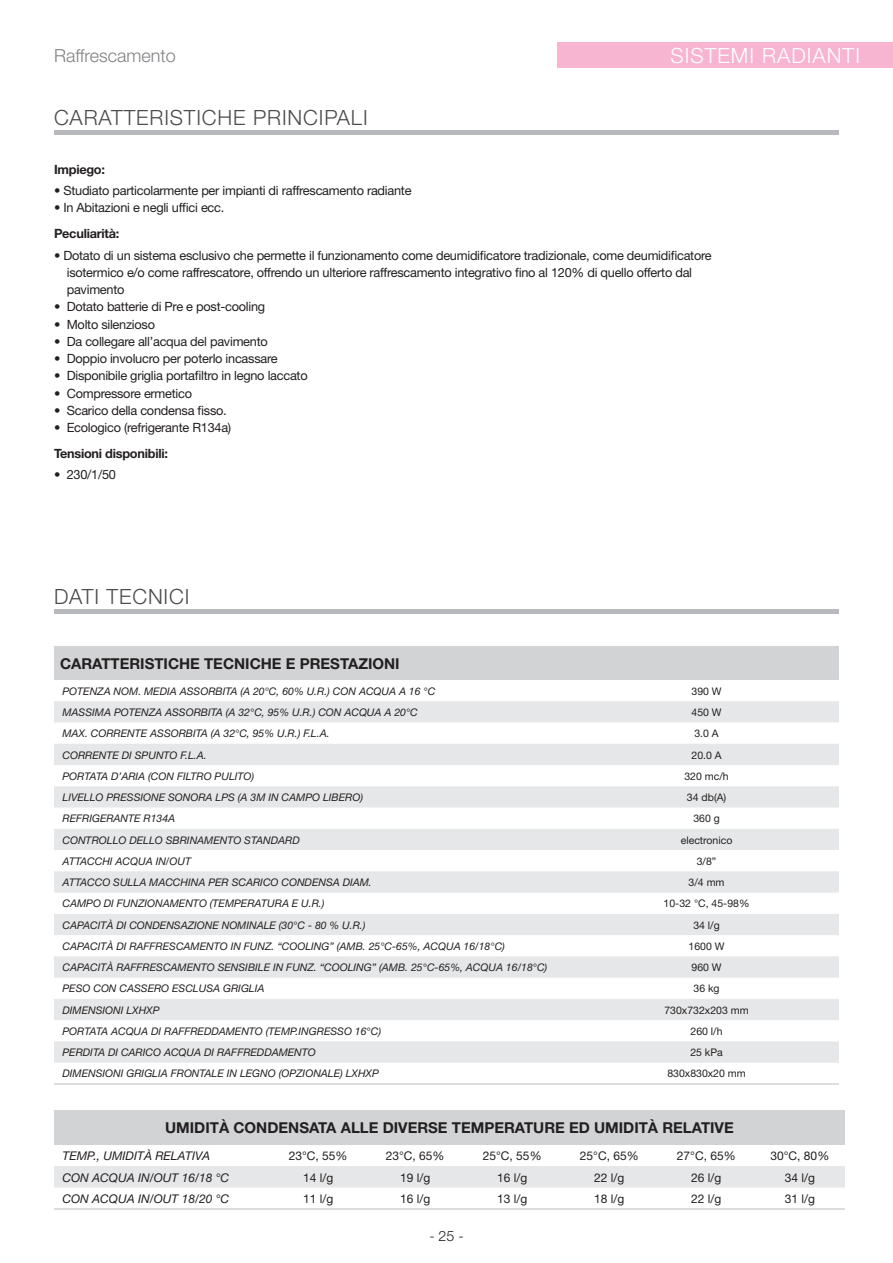
<style>
.page{position:relative;width:893px;height:1263px;background:#fff}
.page>*{position:absolute;margin:0;border:0;box-sizing:border-box;transform-origin:0 0}
.t1{font:300 21px "Helvetica Neue";letter-spacing:.04em;color:#4c4c4e}
.t2{font:300 21px "Helvetica Neue";letter-spacing:.05em;color:#fff}
.t3{font:300 18px "Helvetica Neue";color:#808285}
.t4{font:700 15px "Helvetica Neue";color:#231f20}
.t5{font:300 14.25px "Helvetica Neue";color:#231f20}
.t6{font:12.75px/17.2px "Helvetica Neue";letter-spacing:-.02em;color:#231f20}
.t7{font:700 12.75px "Helvetica Neue";letter-spacing:-.02em;color:#231f20}
.t8{font:12px "Helvetica Neue";color:#231f20}
.t9{font:italic 12px "Helvetica Neue";color:#231f20}
.t10{font:italic 10.5px "Helvetica Neue";color:#231f20}
.t11{font:10.5px "Helvetica Neue";color:#231f20}
</style>
<div class="page">
<div style="left:557px;top:43px;width:336px;height:25px;background:#f7b5d2"></div>
<hr style="left:54px;top:131px;width:785px;height:4px;background:#b7b9bc">
<hr style="left:54px;top:610px;width:785px;height:4px;background:#b7b9bc">
<div style="left:54px;top:646px;width:785px;height:34px;background:#d1d3d4"></div>
<svg style="left:54px;top:701px;width:785px;height:362px;fill:#e6e7e8"></svg>
<hr style="left:54px;top:1083px;width:785px;height:2px;background:#d1d3d4">
<div style="left:54px;top:1110px;width:791px;height:34px;background:#d1d3d4"></div>
<div style="left:54px;top:1166px;width:791px;height:21px;background:#e6e7e8"></div>
<hr style="left:54px;top:1208px;width:791px;height:2px;background:#d1d3d4">
<h2 class="t3" style="left:54px;top:49px;width:123px">Raffrescamento</h2>
<h1 class="t1" style="left:54px;top:110px;width:315px">CARATTERISTICHE PRINCIPALI</h1>
<h1 class="t2" style="left:670px;top:48px;width:191px">SISTEMI RADIANTI</h1>
<p class="t7" style="left:54px;top:165px;width:53px">Impiego:</p>
<p class="t6" style="left:54px;top:183px;width:359px">• Studiato particolarmente per impianti di raffrescamento radiante</p>
<p class="t6" style="left:54px;top:201px;width:172px">• In Abitazioni e negli uffici ecc.</p>
<p class="t7" style="left:54px;top:229px;width:67px">Peculiarità:</p>
<p class="t6" style="left:67px;top:248px;width:646px;text-indent:-13px">• Dotato di un sistema esclusivo che permette il funzionamento come deumidificatore tradizionale, come deumidificatore isotermico e/o come raffrescatore, offrendo un ulteriore raffrescamento integrativo fino al 120% di quello offerto dal pavimento</p>
<p class="t6" style="left:54px;top:300px;width:213px">• Dotato batterie di Pre e post-cooling</p>
<p class="t6" style="left:54px;top:317px;width:102px">• Molto silenzioso</p>
<p class="t6" style="left:54px;top:334px;width:215px">• Da collegare all’acqua del pavimento</p>
<p class="t6" style="left:54px;top:351px;width:225px">• Doppio involucro per poterlo incassare</p>
<p class="t6" style="left:54px;top:369px;width:255px">• Disponibile griglia portafiltro in legno laccato</p>
<p class="t6" style="left:54px;top:386px;width:140px">• Compressore ermetico</p>
<p class="t6" style="left:54px;top:403px;width:174px">• Scarico della condensa fisso.</p>
<p class="t6" style="left:54px;top:420px;width:179px">• Ecologico (refrigerante R134a)</p>
<p class="t7" style="left:54px;top:449px;width:116px">Tensioni disponibili:</p>
<p class="t6" style="left:54px;top:468px;width:63px">• 230/1/50</p>
<h1 class="t1" style="left:54px;top:589px;width:137px">DATI TECNICI</h1>
<h3 class="t4" style="left:60px;top:658px;width:341px">CARATTERISTICHE TECNICHE E PRESTAZIONI</h3>
<p class="t10" style="left:63px;top:687px;width:374px">POTENZA NOM. MEDIA ASSORBITA (A 20°C, 60% U.R.) CON ACQUA A 16 °C</p>
<p class="t11" style="left:691px;top:687px;width:32px">390 W</p>
<p class="t10" style="left:63px;top:708px;width:357px">MASSIMA POTENZA ASSORBITA (A 32°C, 95% U.R.) CON ACQUA A 20°C</p>
<p class="t11" style="left:691px;top:708px;width:32px">450 W</p>
<p class="t10" style="left:63px;top:730px;width:269px">MAX. CORRENTE ASSORBITA (A 32°C, 95% U.R.) F.L.A.</p>
<p class="t11" style="left:694px;top:730px;width:26px">3.0 A</p>
<p class="t10" style="left:63px;top:751px;width:146px">CORRENTE DI SPUNTO F.L.A.</p>
<p class="t11" style="left:691px;top:751px;width:32px">20.0 A</p>
<p class="t10" style="left:63px;top:772px;width:193px">PORTATA D’ARIA (CON FILTRO PULITO)</p>
<p class="t11" style="left:684px;top:772px;width:46px">320 mc/h</p>
<p class="t10" style="left:63px;top:793px;width:302px">LIVELLO PRESSIONE SONORA LPS (A 3M IN CAMPO LIBERO)</p>
<p class="t11" style="left:687px;top:793px;width:41px">34 db(A)</p>
<p class="t10" style="left:63px;top:815px;width:114px">REFRIGERANTE R134A</p>
<p class="t11" style="left:693px;top:815px;width:28px">360 g</p>
<p class="t10" style="left:63px;top:836px;width:239px">CONTROLLO DELLO SBRINAMENTO STANDARD</p>
<p class="t11" style="left:681px;top:836px;width:53px">electronico</p>
<p class="t10" style="left:63px;top:857px;width:130px">ATTACCHI ACQUA IN/OUT</p>
<p class="t11" style="left:697px;top:857px;width:21px">3/8”</p>
<p class="t10" style="left:63px;top:878px;width:311px">ATTACCO SULLA MACCHINA PER SCARICO CONDENSA DIAM.</p>
<p class="t11" style="left:689px;top:878px;width:38px">3/4 mm</p>
<p class="t10" style="left:63px;top:900px;width:264px">CAMPO DI FUNZIONAMENTO (TEMPERATURA E U.R.)</p>
<p class="t11" style="left:664px;top:900px;width:87px">10-32 °C, 45-98%</p>
<p class="t10" style="left:63px;top:921px;width:305px">CAPACITÀ DI CONDENSAZIONE NOMINALE (30°C - 80 % U.R.)</p>
<p class="t11" style="left:693px;top:921px;width:28px">34 l/g</p>
<p class="t10" style="left:63px;top:942px;width:444px">CAPACITÀ DI RAFFRESCAMENTO IN FUNZ. “COOLING” (AMB. 25°C-65%, ACQUA 16/18°C)</p>
<p class="t11" style="left:689px;top:942px;width:37px">1600 W</p>
<p class="t10" style="left:63px;top:964px;width:486px">CAPACITÀ RAFFRESCAMENTO SENSIBILE IN FUNZ. “COOLING” (AMB. 25°C-65%, ACQUA 16/18°C)</p>
<p class="t11" style="left:691px;top:964px;width:32px">960 W</p>
<p class="t10" style="left:63px;top:985px;width:204px">PESO CON CASSERO ESCLUSA GRIGLIA</p>
<p class="t11" style="left:694px;top:985px;width:28px">36 kg</p>
<p class="t10" style="left:63px;top:1006px;width:99px">DIMENSIONI LXHXP</p>
<p class="t11" style="left:664px;top:1006px;width:86px">730x732x203 mm</p>
<p class="t10" style="left:63px;top:1027px;width:320px">PORTATA ACQUA DI RAFFREDDAMENTO (TEMP.INGRESSO 16°C)</p>
<p class="t11" style="left:690px;top:1027px;width:34px">260 l/h</p>
<p class="t10" style="left:63px;top:1049px;width:255px">PERDITA DI CARICO ACQUA DI RAFFREDDAMENTO</p>
<p class="t11" style="left:690px;top:1049px;width:34px">25 kPa</p>
<p class="t10" style="left:63px;top:1070px;width:318px">DIMENSIONI GRIGLIA FRONTALE IN LEGNO (OPZIONALE) LXHXP</p>
<p class="t11" style="left:667px;top:1070px;width:80px">830x830x20 mm</p>
<h3 class="t4" style="left:165px;top:1123px;width:570px">UMIDITÀ CONDENSATA ALLE DIVERSE TEMPERATURE ED UMIDITÀ RELATIVE</h3>
<p class="t9" style="left:63px;top:1151px;width:149px">TEMP., UMIDITÀ RELATIVA</p>
<p class="t8" style="left:289px;top:1151px;width:60px">23°C, 55%</p>
<p class="t8" style="left:386px;top:1151px;width:60px">23°C, 65%</p>
<p class="t8" style="left:483px;top:1151px;width:60px">25°C, 55%</p>
<p class="t8" style="left:580px;top:1151px;width:60px">25°C, 65%</p>
<p class="t8" style="left:677px;top:1151px;width:60px">27°C, 65%</p>
<p class="t8" style="left:770px;top:1151px;width:60px">30°C, 80%</p>
<p class="t9" style="left:63px;top:1173px;width:168px">CON ACQUA IN/OUT 16/18 °C</p>
<p class="t8" style="left:303px;top:1173px;width:32px">14 l/g</p>
<p class="t8" style="left:400px;top:1173px;width:32px">19 l/g</p>
<p class="t8" style="left:497px;top:1173px;width:32px">16 l/g</p>
<p class="t8" style="left:594px;top:1173px;width:32px">22 l/g</p>
<p class="t8" style="left:691px;top:1173px;width:32px">26 l/g</p>
<p class="t8" style="left:785px;top:1173px;width:32px">34 l/g</p>
<p class="t9" style="left:63px;top:1194px;width:168px">CON ACQUA IN/OUT 18/20 °C</p>
<p class="t8" style="left:303px;top:1194px;width:32px">11 l/g</p>
<p class="t8" style="left:400px;top:1194px;width:32px">16 l/g</p>
<p class="t8" style="left:497px;top:1194px;width:32px">13 l/g</p>
<p class="t8" style="left:594px;top:1194px;width:32px">18 l/g</p>
<p class="t8" style="left:691px;top:1194px;width:32px">22 l/g</p>
<p class="t8" style="left:785px;top:1194px;width:32px">31 l/g</p>
<h3 class="t5" style="left:429px;top:1231px;width:36px">- 25 -</h3>
</div>
